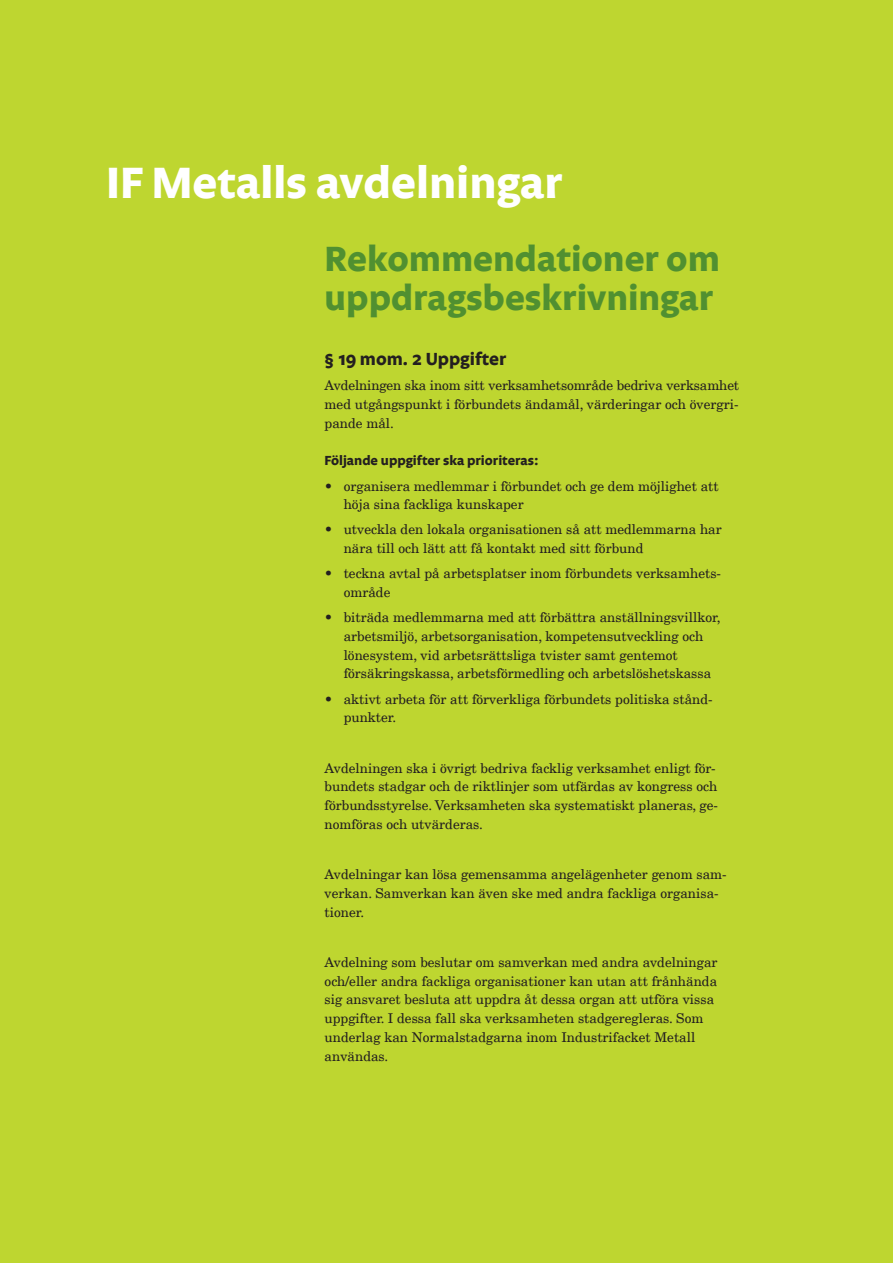
<style>
.page{position:relative;width:893px;height:1263px;background:#bed630}
.page>*{position:absolute;margin:0;border:0;box-sizing:border-box;transform-origin:0 0}
.t1{font:700 45px "Legato";color:#fff}
.t2{font:700 36px/39px "Legato";color:#509030}
.t3{font:700 18px "Legato";color:#231f20}
.t4{font:13.5px/18.8px "New Century Schlbk LT";color:#231f20}
.t5{font:700 13.5px "Legato";color:#231f20}
</style>
<div class="page">
<h1 class="t1" style="left:106px;top:156px;width:458px">IF Metalls avdelningar</h1>
<h2 class="t2" style="left:325px;top:241px;width:397px">Rekommendationer om uppdragsbeskrivningar</h2>
<h3 class="t3" style="left:325px;top:349px;width:183px">§ 19 mom. 2 Uppgifter</h3>
<p class="t4" style="left:325px;top:376px;width:416px;text-align:justify">Avdelningen ska inom sitt verksamhetsområde bedriva verksamhet med utgångspunkt i förbundets ändamål, värderingar och övergri&shy;pande mål.</p>
<p class="t5" style="left:325px;top:453px;width:216px">Följande uppgifter ska prioriteras:</p>
<p class="t4" style="left:344px;top:476px;width:376px;text-indent:-19px">• organisera medlemmar i förbundet och ge dem möjlighet att höja sina fackliga kunskaper</p>
<p class="t4" style="left:344px;top:520px;width:379px;text-indent:-19px">• utveckla den lokala organisationen så att medlemmarna har nära till och lätt att få kontakt med sitt förbund</p>
<p class="t4" style="left:344px;top:564px;width:379px;text-indent:-19px">• teckna avtal på arbetsplatser inom förbundets verksamhets&shy;område</p>
<p class="t4" style="left:344px;top:608px;width:378px;text-indent:-19px">• biträda medlemmarna med att förbättra anställningsvillkor, arbetsmiljö, arbetsorganisation, kompetensutveckling och lönesystem, vid arbetsrättsliga tvister samt gentemot försäkringskassa, arbetsförmedling och arbetslöshetskassa</p>
<p class="t4" style="left:344px;top:689px;width:371px;text-indent:-19px">• aktivt arbeta för att förverkliga förbundets politiska stånd&shy;punkter.</p>
<p class="t4" style="left:325px;top:758px;width:395px">Avdelningen ska i övrigt bedriva facklig verksamhet enligt för&shy;bundets stadgar och de riktlinjer som utfärdas av kongress och förbundsstyrelse. Verksamheten ska systematiskt planeras, ge&shy;nomföras och utvärderas.</p>
<p class="t4" style="left:325px;top:865px;width:404px">Avdelningar kan lösa gemensamma angelägenheter genom sam&shy;verkan. Samverkan kan även ske med andra fackliga organisa&shy;tioner.</p>
<p class="t4" style="left:325px;top:953px;width:394px">Avdelning som beslutar om samverkan med andra avdelningar och/eller andra fackliga organisationer kan utan att frånhända sig ansvaret besluta att uppdra åt dessa organ att utföra vissa uppgifter. I dessa fall ska verksamheten stadgeregleras. Som underlag kan Normalstadgarna inom Industrifacket Metall användas.</p>
</div>
